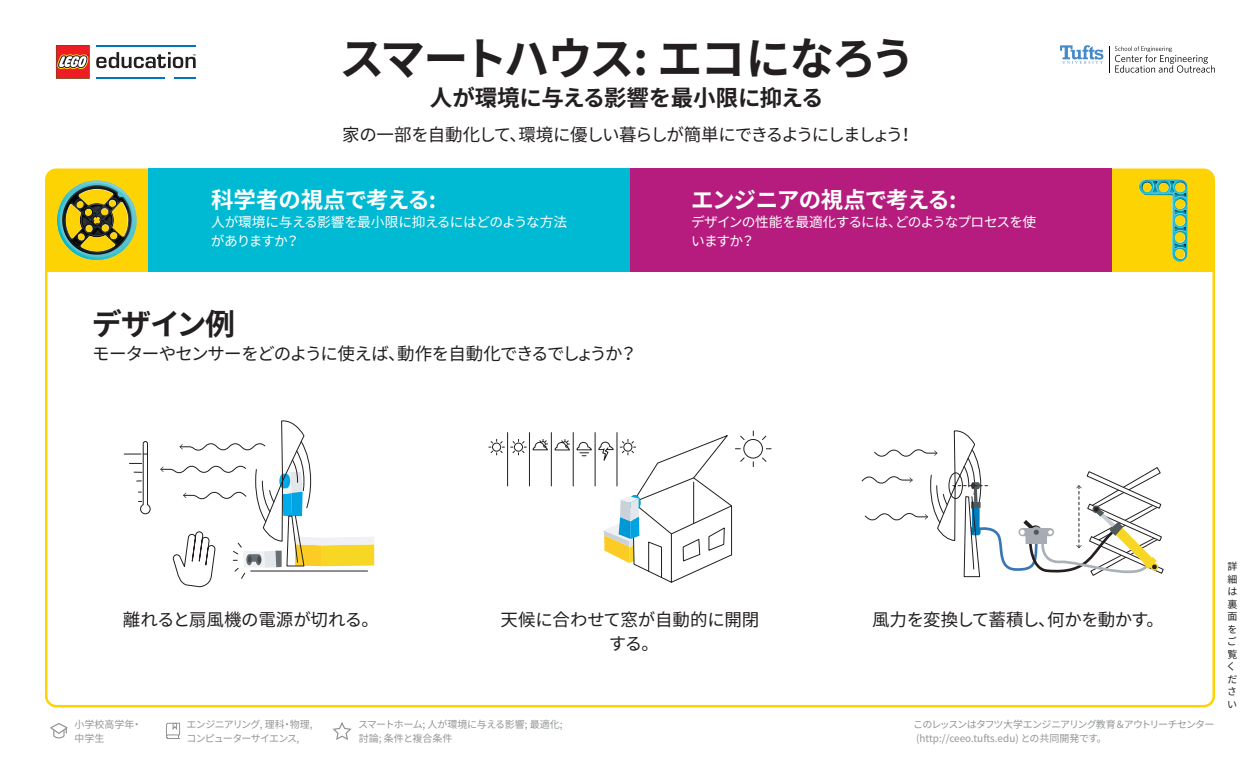
<style>
.page{position:relative;width:1260px;height:765px;background:#fff}
.page>*{position:absolute;margin:0;border:0;box-sizing:border-box;transform-origin:0 0}
.Headline{font:700 45px "Noto Sans CJ Kjp";letter-spacing:-.055em;color:#231f20}
._3_TITLES{font:700 30px "Noto Sans CJ Kjp";letter-spacing:-.04em;color:#231f20}
.Subheader_1{font:700 22.5px "Noto Sans CJ Kjp";letter-spacing:-.01em;color:#231f20}
.Header_1_-_White{font:700 22.5px "Noto Sans CJ Kjp";letter-spacing:-.045em;color:#fff}
.Header_1_-_White-2{font:700 22.5px "Noto Sans CJ Kjp";letter-spacing:-.015em;color:#fff}
.Body_1{font:17.5px "Noto Sans CJ Kjp";letter-spacing:-.08em;color:#231f20}
.body_black_copy_2{font:17.5px "Noto Sans CJ Kjp";letter-spacing:-.07em;color:#231f20}
.body_black_copy_2-2{font:17.5px "Noto Sans CJ Kjp";letter-spacing:-.03em;color:#231f20}
.body_black_copy_2-3{font:17.5px/24.5px "Noto Sans CJ Kjp";letter-spacing:-.01em;color:#231f20;text-align:center}
.body_White_copy{font:13.75px/19.2px "Noto Sans CJ Kjp";letter-spacing:-.03em;color:#fff}
.body_White_copy-2{font:13.75px/19.2px "Noto Sans CJ Kjp";letter-spacing:-.055em;color:#fff}
.Body_Copy_2_black_le{font:10px/13.8px "Noto Sans CJ Kjp";color:#939598}
.Body_Copy_2_black_le-2{font:10px "Noto Sans CJ Kjp";letter-spacing:-.08em;color:#939598}
.Body_Copy_2_black_le-3{font:10px/13.8px "Noto Sans CJ Kjp";letter-spacing:-.075em;color:#939598}
.Body_Copy_2_black_le-4{font:10px "Noto Sans CJ Kjp";letter-spacing:-.025em;color:#939598}
.Body_Cop_2_black_rig{font:10px/12.5px "Noto Sans CJ Kjp";color:#231f20}
</style>
<div class="page">
<hr style="left:96px;top:45px;width:100px;height:1px;background:#0075bf">
<hr style="left:96px;top:77px;width:69px;height:2px;background:#0075bf">
<hr style="left:174px;top:77px;width:22px;height:2px;background:#0075bf">
<svg style="left:96px;top:52px;width:100px;height:16px"></svg>
<svg style="left:56px;top:45px;width:34px;height:34px"></svg>
<div style="left:45px;top:168px;width:104px;height:104px;background:#fed304"></div>
<img style="left:57px;top:180px;width:81px;height:81px">
<svg style="left:1060px;top:45px;width:43px;height:19px"></svg>
<svg style="left:1109px;top:46px;width:106px;height:27px"></svg>
<svg style="left:50px;top:723px;width:18px;height:15px"></svg>
<svg style="left:166px;top:722px;width:14px;height:17px"></svg>
<svg style="left:333px;top:722px;width:19px;height:18px"></svg>
<div style="left:1112px;top:168px;width:103px;height:104px;background:#fed304"></div>
<img style="left:1138px;top:179px;width:50px;height:84px">
<div style="left:630px;top:168px;width:482px;height:104px;background:#b61c7e"></div>
<div style="left:149px;top:168px;width:481px;height:104px;background:#00b9d3"></div>
<svg style="left:861px;top:430px;width:303px;height:148px"></svg>
<svg style="left:124px;top:441px;width:27px;height:73px"></svg>
<svg style="left:160px;top:420px;width:214px;height:168px"></svg>
<svg style="left:489px;top:439px;width:15px;height:16px"></svg>
<hr style="left:507px;top:433px;width:1px;height:53px;background:#231f20">
<svg style="left:511px;top:439px;width:15px;height:16px"></svg>
<hr style="left:529px;top:433px;width:1px;height:53px;background:#231f20">
<hr style="left:551px;top:433px;width:1px;height:53px;background:#231f20">
<hr style="left:573px;top:433px;width:1px;height:53px;background:#231f20">
<hr style="left:595px;top:433px;width:1px;height:53px;background:#231f20">
<hr style="left:617px;top:433px;width:1px;height:53px;background:#231f20">
<div style="left:744px;top:439px;width:19px;height:19px;border:1px solid #231f20;border-radius:50%"></div>
<svg style="left:762px;top:435px;width:5px;height:5px"></svg>
<svg style="left:532px;top:439px;width:16px;height:12px"></svg>
<svg style="left:554px;top:439px;width:16px;height:12px"></svg>
<svg style="left:576px;top:442px;width:16px;height:14px"></svg>
<svg style="left:598px;top:434px;width:147px;height:149px"></svg>
<p class="Headline" style="left:340px;top:34px;width:577px">スマートハウス: エコになろう</p>
<p class="Subheader_1" style="left:430px;top:85px;width:395px">人が環境に与える影響を最小限に抑える</p>
<p class="Body_1" style="left:342px;top:124px;width:574px">家の一部を自動化して、環境に優しい暮らしが簡単にできるようにしましょう！</p>
<p class="Header_1_-_White-2" style="left:211px;top:187px;width:227px">科学者の視点で考える:</p>
<p class="body_White_copy" style="left:211px;top:212px;width:358px">人が環境に与える影響を最小限に抑えるにはどのような方法がありますか？</p>
<p class="_3_TITLES" style="left:92px;top:307px;width:145px">デザイン例</p>
<p class="body_black_copy_2" style="left:92px;top:343px;width:547px">モーターやセンサーをどのように使えば、動作を自動化できるでしょうか？</p>
<p class="Header_1_-_White" style="left:691px;top:187px;width:267px">エンジニアの視点で考える:</p>
<p class="body_White_copy-2" style="left:691px;top:212px;width:347px">デザインの性能を最適化するには、どのようなプロセスを使いますか？</p>
<p class="body_black_copy_2-2" style="left:123px;top:610px;width:258px">離れると扇風機の電源が切れる。</p>
<p class="body_black_copy_2-3" style="left:501px;top:608px;width:260px">天候に合わせて窓が自動的に開閉する。</p>
<p class="body_black_copy_2-2" style="left:872px;top:610px;width:293px">風力を変換して蓄積し、何かを動かす。</p>
<p class="Body_Copy_2_black_le" style="left:74px;top:718px;width:69px">小学校高学年・中学生</p>
<p class="Body_Copy_2_black_le-4" style="left:358px;top:719px;width:206px">スマートホーム; 人が環境に与える影響; 最適化;</p>
<p class="Body_Copy_2_black_le-3" style="left:186px;top:718px;width:128px">エンジニアリング, 理科・物理,コンピューターサイエンス,</p>
<p class="Body_Copy_2_black_le-2" style="left:913px;top:719px;width:303px">このレッスンはタフツ大学エンジニアリング教育＆アウトリーチセンター</p>
<p class="Body_Copy_2_black_le" style="left:359px;top:731px;width:95px">討論; 条件と複合条件</p>
<p class="Body_Copy_2_black_le" style="left:916px;top:731px;width:192px">(http://ceeo.tufts.edu) との共同開発です。</p>
<p class="Body_Cop_2_black_rig" style="left:1226px;top:561px;width:13px">詳細は裏面をご覧ください</p>
</div>
